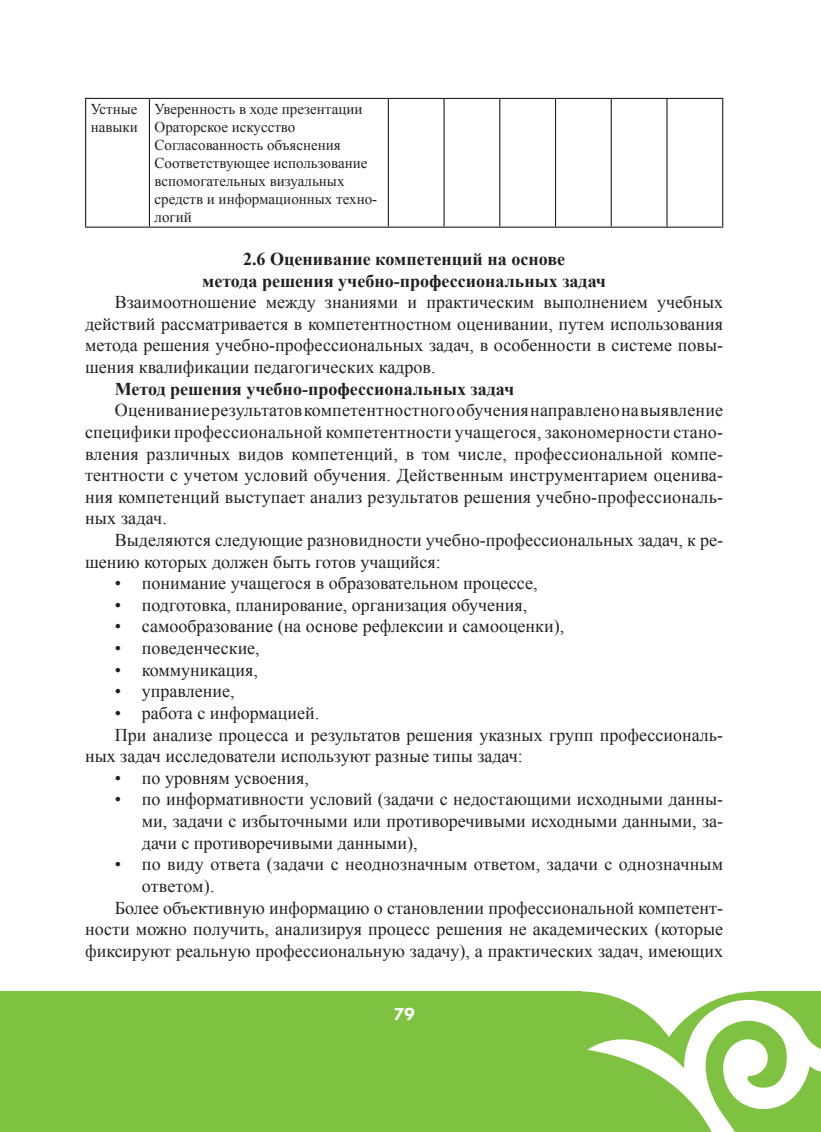
<style>
.page{position:relative;width:821px;height:1132px;background:#fff}
.page>*{position:absolute;margin:0;border:0;box-sizing:border-box;transform-origin:0 0}
.t1{font:18px/21.6px "Times New Roman";color:#231f20;text-align:justify}
.t2{font:700 18px/21.6px "Times New Roman";color:#231f20;text-align:center}
.t3{font:800 18px "Futura New";color:#fff}
.t4{font:15px/18px "Times New Roman";color:#231f20}
</style>
<div class="page">
<div style="left:0;top:991px;width:581px;height:140px;background:#7fc241"></div>
<svg style="left:581px;top:991px;width:240px;height:140px"></svg>
<hr style="left:85px;top:98px;width:64px;height:1px;background:#231f20">
<hr style="left:85px;top:99px;width:1px;height:127px;background:#231f20">
<hr style="left:149px;top:98px;width:239px;height:1px;background:#231f20">
<hr style="left:149px;top:99px;width:1px;height:127px;background:#231f20">
<hr style="left:388px;top:98px;width:56px;height:1px;background:#231f20">
<hr style="left:388px;top:99px;width:1px;height:127px;background:#231f20">
<hr style="left:444px;top:98px;width:56px;height:1px;background:#231f20">
<hr style="left:443px;top:99px;width:1px;height:127px;background:#231f20">
<hr style="left:500px;top:98px;width:55px;height:1px;background:#231f20">
<hr style="left:499px;top:99px;width:1px;height:127px;background:#231f20">
<hr style="left:555px;top:98px;width:56px;height:1px;background:#231f20">
<hr style="left:555px;top:99px;width:1px;height:127px;background:#231f20">
<hr style="left:611px;top:98px;width:56px;height:1px;background:#231f20">
<hr style="left:610px;top:99px;width:2px;height:127px;background:#231f20">
<hr style="left:667px;top:98px;width:56px;height:1px;background:#231f20">
<hr style="left:666px;top:99px;width:1px;height:127px;background:#231f20">
<hr style="left:722px;top:99px;width:1px;height:127px;background:#231f20">
<hr style="left:85px;top:226px;width:64px;height:2px;background:#231f20">
<hr style="left:149px;top:226px;width:239px;height:2px;background:#231f20">
<hr style="left:388px;top:226px;width:56px;height:2px;background:#231f20">
<hr style="left:444px;top:226px;width:56px;height:2px;background:#231f20">
<hr style="left:500px;top:226px;width:55px;height:2px;background:#231f20">
<hr style="left:555px;top:226px;width:56px;height:2px;background:#231f20">
<hr style="left:611px;top:226px;width:56px;height:2px;background:#231f20">
<hr style="left:667px;top:226px;width:56px;height:2px;background:#231f20">
<p class="t4" style="left:91px;top:100px;width:49px">Устные навыки</p>
<p class="t4" style="left:154px;top:100px;width:224px">Уверенность в ходе презентации<br>Ораторское искусство<br>Согласованность объяснения<br>Соответствующее использование вспомогательных визуальных средств и информационных техно&shy;логий</p>
<p class="t2" style="left:202px;top:247px;width:405px">2.6 Оценивание компетенций на основе<br>метода решения учебно-профессиональных задач</p>
<p class="t1" style="left:85px;top:291px;width:639px;text-indent:30px">Взаимоотношение между знаниями и практическим выполнением учебных действий рассматривается в компетентностном оценивании, путем использования метода решения учебно-профессиональных задач, в особенности в системе повы&shy;шения квалификации педагогических кадров.</p>
<p class="t2" style="left:115px;top:377px;width:401px">Метод решения учебно-профессиональных задач</p>
<p class="t1" style="left:85px;top:399px;width:639px;text-indent:30px">Оценивание результатов компетентностного обучения направлено на выявление специфики профессиональной компетентности учащегося, закономерности стано&shy;вления различных видов компетенций, в том числе, профессиональной компе&shy;тентности с учетом условий обучения. Действенным инструментарием оценива&shy;ния компетенций выступает анализ результатов решения учебно-профессиональ&shy;ных задач.</p>
<p class="t1" style="left:85px;top:528px;width:639px;text-indent:30px">Выделяются следующие разновидности учебно-профессиональных задач, к ре&shy;шению которых должен быть готов учащийся:</p>
<p class="t1" style="left:115px;top:572px;width:424px">• понимание учащегося в образовательном процессе,</p>
<p class="t1" style="left:115px;top:593px;width:414px">• подготовка, планирование, организация обучения,</p>
<p class="t1" style="left:115px;top:615px;width:451px">• самообразование (на основе рефлексии и самооценки),</p>
<p class="t1" style="left:115px;top:636px;width:146px">• поведенческие,</p>
<p class="t1" style="left:115px;top:658px;width:145px">• коммуникация,</p>
<p class="t1" style="left:115px;top:680px;width:121px">• управление,</p>
<p class="t1" style="left:115px;top:701px;width:206px">• работа с информацией.</p>
<p class="t1" style="left:115px;top:723px;width:610px">При анализе процесса и результатов решения указных групп профессиональ-</p>
<p class="t1" style="left:85px;top:744px;width:439px">ных задач исследователи используют разные типы задач:</p>
<p class="t1" style="left:115px;top:766px;width:196px">• по уровням усвоения,</p>
<p class="t1" style="left:142px;top:788px;width:583px;text-indent:-27px">• по информативности условий (задачи с недостающими исходными данны&shy;ми, задачи с избыточными или противоречивыми исходными данными, за&shy;дачи с противоречивыми данными),</p>
<p class="t1" style="left:115px;top:852px;width:610px">• по виду ответа (задачи с неоднозначным ответом, задачи с однозначным</p>
<p class="t1" style="left:142px;top:874px;width:74px">ответом).</p>
<p class="t1" style="left:115px;top:896px;width:610px">Более объективную информацию о становлении профессиональной компетент-</p>
<p class="t1" style="left:85px;top:917px;width:639px">ности можно получить, анализируя процесс решения не академических (которые</p>
<p class="t1" style="left:85px;top:939px;width:639px">фиксируют реальную профессиональную задачу), а практических задач, имеющих</p>
<p class="t3" style="left:394px;top:1002px;width:23px">79</p>
</div>
